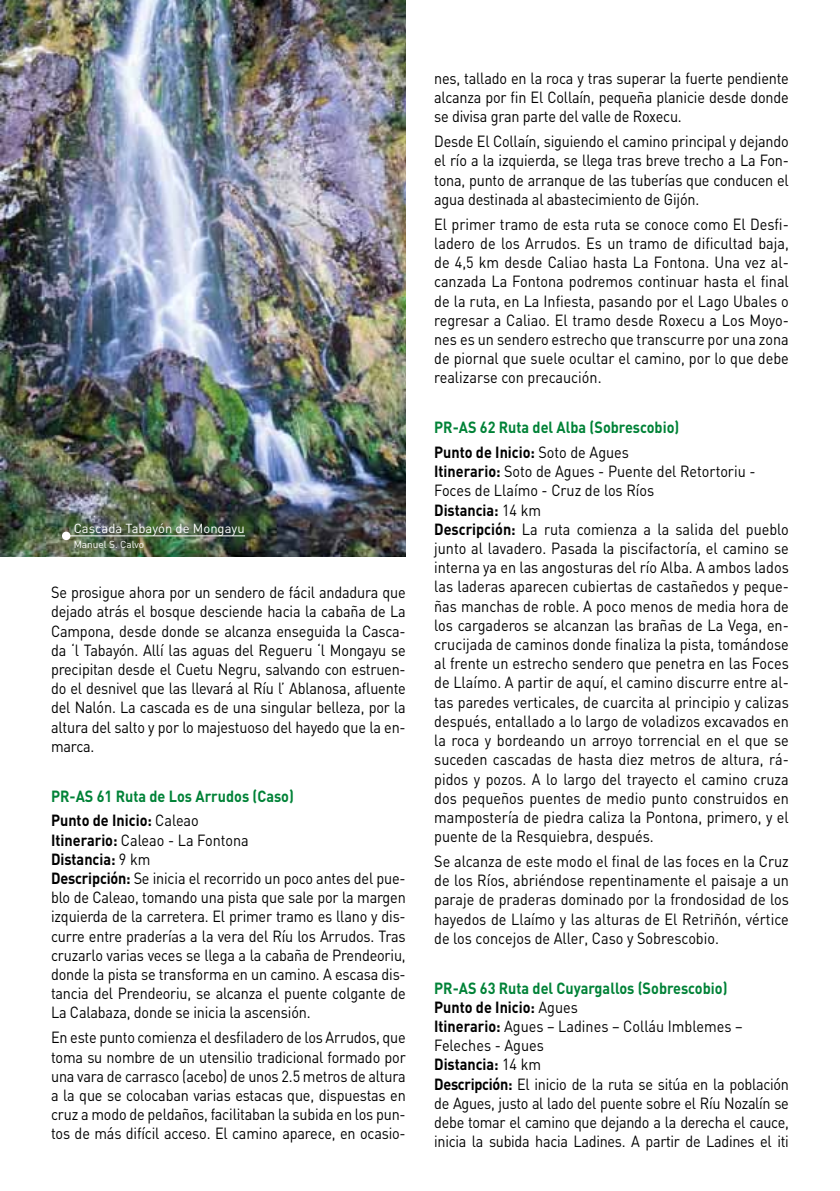
<style>
.page{position:relative;width:840px;height:1191px;background:#fff}
.page>*{position:absolute;margin:0;border:0;box-sizing:border-box;transform-origin:0 0}
.t1{font:16px/19.2px "DIN";letter-spacing:-.01em;color:#000;text-align:justify;scale:.9 1}
.t2{font:700 16px/24.8px "DIN";color:#008237;scale:.9 1}
.t3{font:13px "DIN";color:#fff}
.t4{font:10px "DIN";color:#fff}
.s1{color:#000}
.s2{font-weight:400;color:#000}
.s3{font-weight:700}
.s4{font-weight:700;color:#008237}
</style>
<div class="page">
<img style="left:0;top:0;width:405px;height:557px">
<div style="left:62px;top:531px;width:8px;height:9px;background:#fff;border-radius:50%"></div>
<hr style="left:66px;top:535px;width:179px;height:1px;background:#fff">
<p class="t3" style="left:74px;top:520px;width:172px">Cascada Tabayón de Mongayu</p>
<p class="t4" style="left:74px;top:538px;width:72px">Manuel S. Calvo</p>
<p class="t1" style="left:51px;top:582px;width:395px">Se prosigue ahora por un sendero de fácil andadura que dejado atrás el bosque desciende hacia la cabaña de La Campona, desde donde se alcanza enseguida la Casca&shy;da ‘l Tabayón. Allí las aguas del Regueru ‘l Mongayu se precipitan desde el Cuetu Negru, salvando con estruen&shy;do el desnivel que las llevará al Ríu l’ Ablanosa, afluente del Nalón. La cascada es de una singular belleza, por la altura del salto y por lo majestuoso del hayedo que la en&shy;marca.</p>
<p class="t2" style="left:51px;top:782px;width:271px">PR-AS 61 Ruta de Los Arrudos (Caso)<br><span class="s1">Punto de Inicio:</span> <span class="s2">Caleao</span></p>
<p class="t1" style="left:51px;top:830px;width:395px;text-align:left"><span class="s3">Itinerario:</span> Caleao - La Fontona<br><span class="s3">Distancia:</span> 9 km<br><span class="s3">Descripción:</span> Se inicia el recorrido un poco antes del pue&shy;blo de Caleao, tomando una pista que sale por la margen izquierda de la carretera. El primer tramo es llano y dis&shy;curre entre praderías a la vera del Ríu los Arrudos. Tras cruzarlo varias veces se llega a la cabaña de Prendeoriu, donde la pista se transforma en un camino. A escasa dis&shy;tancia del Prendeoriu, se alcanza el puente colgante de La Calabaza, donde se inicia la ascensión.</p>
<p class="t1" style="left:51px;top:1027px;width:395px">En este punto comienza el desfiladero de los Arrudos, que toma su nombre de un utensilio tradicional formado por una vara de carrasco (acebo) de unos 2.5 metros de altura a la que se colocaban varias estacas que, dispuestas en cruz a modo de peldaños, facilitaban la subida en los pun&shy;tos de más difícil acceso. El camino aparece, en ocasio-</p>
<p class="t1" style="left:434px;top:68px;width:395px">nes, tallado en la roca y tras superar la fuerte pendiente alcanza por fin El Collaín, pequeña planicie desde donde se divisa gran parte del valle de Roxecu.</p>
<p class="t1" style="left:434px;top:131px;width:395px">Desde El Collaín, siguiendo el camino principal y dejando el río a la izquierda, se llega tras breve trecho a La Fon&shy;tona, punto de arranque de las tuberías que conducen el agua destinada al abastecimiento de Gijón.</p>
<p class="t1" style="left:434px;top:214px;width:395px">El primer tramo de esta ruta se conoce como El Desfi&shy;ladero de los Arrudos. Es un tramo de dificultad baja, de 4,5 km desde Caliao hasta La Fontona. Una vez al&shy;canzada La Fontona podremos continuar hasta el final de la ruta, en La Infiesta, pasando por el Lago Ubales o regresar a Caliao. El tramo desde Roxecu a Los Moyo&shy;nes es un sendero estrecho que transcurre por una zona de piornal que suele ocultar el camino, por lo que debe realizarse con precaución.</p>
<p class="t2" style="left:434px;top:414px;width:274px">PR-AS 62 Ruta del Alba (Sobrescobio)<br><span class="s1">Punto de Inicio:</span> <span class="s2">Soto de Agues</span></p>
<p class="t1" style="left:434px;top:461px;width:395px;text-align:left"><span class="s3">Itinerario:</span> Soto de Agues - Puente del Retortoriu - Foces de Llaímo - Cruz de los Ríos<br><span class="s3">Distancia:</span> 14 km<br><span class="s3">Descripción:</span> La ruta comienza a la salida del pueblo junto al lavadero. Pasada la piscifactoría, el camino se interna ya en las angosturas del río Alba. A ambos lados las laderas aparecen cubiertas de castañedos y peque&shy;ñas manchas de roble. A poco menos de media hora de los cargaderos se alcanzan las brañas de La Vega, en&shy;crucijada de caminos donde finaliza la pista, tomándose al frente un estrecho sendero que penetra en las Foces de Llaímo. A partir de aquí, el camino discurre entre al&shy;tas paredes verticales, de cuarcita al principio y calizas después, entallado a lo largo de voladizos excavados en la roca y bordeando un arroyo torrencial en el que se suceden cascadas de hasta diez metros de altura, rá&shy;pidos y pozos. A lo largo del trayecto el camino cruza dos pequeños puentes de medio punto construidos en mampostería de piedra caliza la Pontona, primero, y el puente de la Resquiebra, después.</p>
<p class="t1" style="left:434px;top:851px;width:395px">Se alcanza de este modo el final de las foces en la Cruz de los Ríos, abriéndose repentinamente el paisaje a un paraje de praderas dominado por la frondosidad de los hayedos de Llaímo y las alturas de El Retriñón, vértice de los concejos de Aller, Caso y Sobrescobio.</p>
<p class="t1" style="left:434px;top:978px;width:395px;text-align:left"><span class="s4">PR-AS 63 Ruta del Cuyargallos (Sobrescobio)<br></span><span class="s3">Punto de Inicio:</span> Agues<br><span class="s3">Itinerario:</span> Agues – Ladines – Colláu Imblemes – Feleches - Agues<br><span class="s3">Distancia:</span> 14 km<br><span class="s3">Descripción:</span> El inicio de la ruta se sitúa en la población de Agues, justo al lado del puente sobre el Ríu Nozalín se debe tomar el camino que dejando a la derecha el cauce, inicia la subida hacia Ladines. A partir de Ladines el iti</p>
</div>
